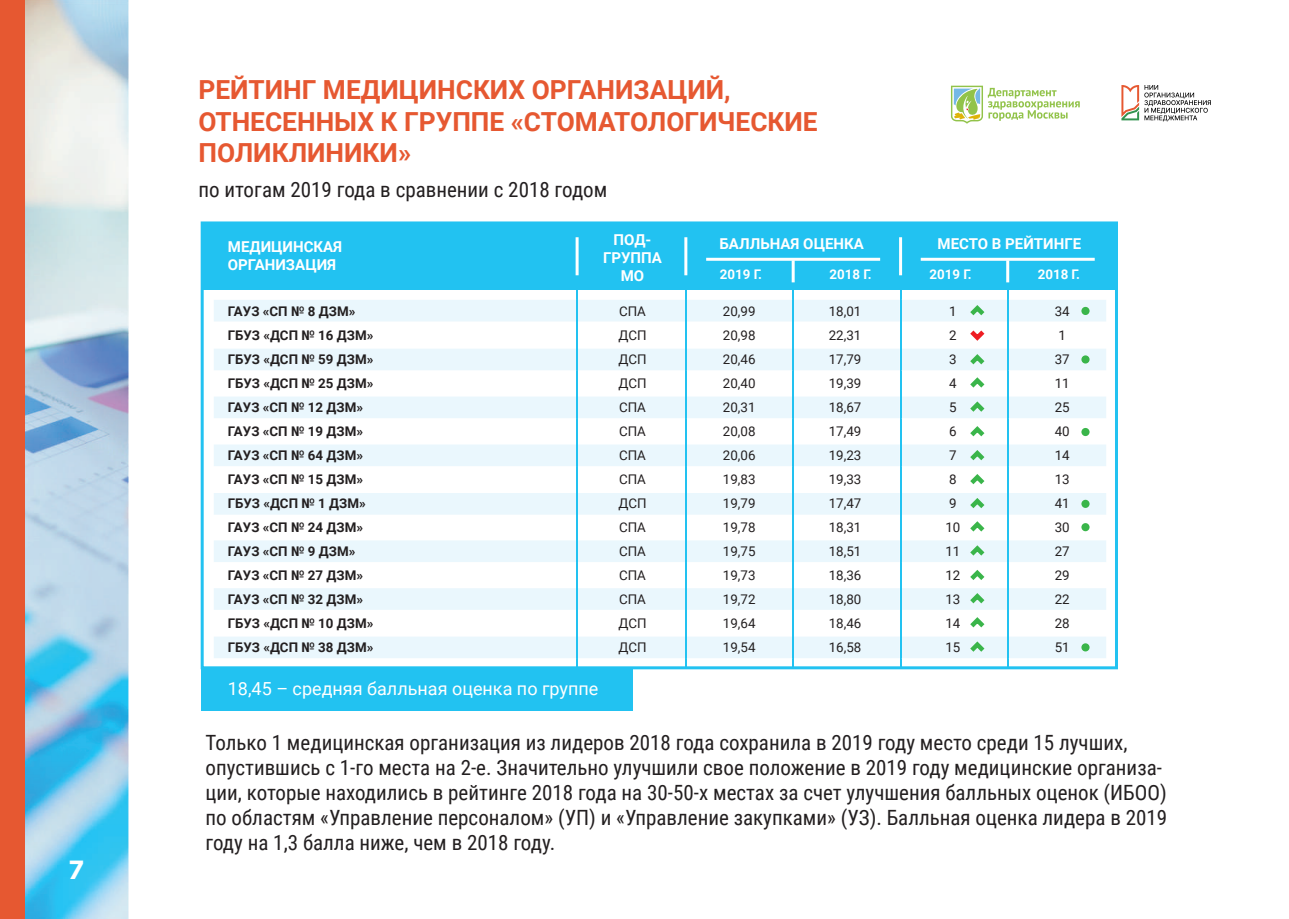
<style>
.page{position:relative;width:1289px;height:919px;background:#fff}
.page>*{position:absolute;margin:0;border:0;box-sizing:border-box;transform-origin:0 0}
.t1{font:700 26.25px/31.5px "Roboto";color:#e65831}
.t2{font:700 26.25px "Gotham Pro";color:#fff}
.t3{font:21px/25.2px "Roboto Condensed";color:#231f20}
.t4{font:18px "Roboto";color:#fff}
.t5{font:700 15px/18px "Roboto";color:#fff}
.t6{font:13.35px/24px "Roboto";color:#231f20;text-align:justify}
.t7{font:700 13.35px/24px "Roboto";color:#231f20}
.t8{font:700 13.35px "Roboto";color:#fff}
</style>
<div class="page">
<div style="left:201px;top:667px;width:431px;height:43px;background:#22c2f1"></div>
<img style="left:24px;top:0;width:105px;height:918px">
<div style="left:0;top:0;width:24px;height:918px;background:#e65831"></div>
<svg style="left:1121px;top:85px;width:89px;height:36px"></svg>
<svg style="left:951px;top:86px;width:128px;height:38px"></svg>
<div style="left:201px;top:221px;width:916px;height:448px;border:3px solid #22c2f1"></div>
<hr style="left:576px;top:273px;width:2px;height:394px;background:#22c2f1">
<hr style="left:685px;top:273px;width:1px;height:394px;background:#22c2f1">
<hr style="left:899px;top:259px;width:2px;height:408px;background:#22c2f1">
<hr style="left:792px;top:259px;width:2px;height:408px;background:#22c2f1">
<hr style="left:1007px;top:259px;width:1px;height:408px;background:#22c2f1">
<svg style="left:214px;top:300px;width:892px;height:358px"></svg>
<div style="left:1081px;top:428px;width:8px;height:8px;background:#3ab54a;border-radius:50%"></div>
<div style="left:1081px;top:307px;width:8px;height:8px;background:#3ab54a;border-radius:50%"></div>
<div style="left:1081px;top:355px;width:8px;height:8px;background:#3ab54a;border-radius:50%"></div>
<div style="left:1081px;top:643px;width:8px;height:8px;background:#3ab54a;border-radius:50%"></div>
<div style="left:1081px;top:523px;width:8px;height:8px;background:#3ab54a;border-radius:50%"></div>
<div style="left:1081px;top:499px;width:8px;height:9px;background:#3ab54a;border-radius:50%"></div>
<div style="left:203px;top:224px;width:913px;height:65px;background:#22c2f1"></div>
<hr style="left:575px;top:237px;width:3px;height:38px;background:#fff">
<hr style="left:684px;top:237px;width:3px;height:38px;background:#fff">
<hr style="left:899px;top:237px;width:3px;height:38px;background:#fff">
<hr style="left:791px;top:260px;width:3px;height:22px;background:#fff">
<hr style="left:1006px;top:260px;width:3px;height:22px;background:#fff">
<hr style="left:706px;top:258px;width:174px;height:3px;background:#fff">
<hr style="left:920px;top:258px;width:174px;height:3px;background:#fff">
<p class="t2" style="left:68px;top:854px;width:18px">7</p>
<p class="t1" style="left:198px;top:73px;width:621px">РЕЙТИНГ МЕДИЦИНСКИХ ОРГАНИЗАЦИЙ,<br>ОТНЕСЕННЫХ К ГРУППЕ «СТОМАТОЛОГИЧЕСКИЕ<br>ПОЛИКЛИНИКИ»</p>
<p class="t3" style="left:198px;top:176px;width:410px">по итогам 2019 года в сравнении с 2018 годом</p>
<p class="t5" style="left:228px;top:237px;width:116px">МЕДИЦИНСКАЯ<br>ОРГАНИЗАЦИЯ</p>
<p class="t5" style="left:603px;top:230px;width:60px;text-align:center">ПОД-<br>ГРУППА<br>МО</p>
<p class="t5" style="left:719px;top:234px;width:146px">БАЛЛЬНАЯ ОЦЕНКА</p>
<p class="t5" style="left:937px;top:234px;width:145px">МЕСТО В РЕЙТИНГЕ</p>
<p class="t8" style="left:719px;top:265px;width:44px">2019 Г.</p>
<p class="t8" style="left:829px;top:265px;width:44px">2018 Г.</p>
<p class="t8" style="left:929px;top:265px;width:44px">2019 Г.</p>
<p class="t8" style="left:1037px;top:265px;width:44px">2018 Г.</p>
<p class="t7" style="left:228px;top:298px;width:147px">ГАУЗ «СП № 8 ДЗМ»<br>ГБУЗ «ДСП № 16 ДЗМ»<br>ГБУЗ «ДСП № 59 ДЗМ»<br>ГБУЗ «ДСП № 25 ДЗМ»<br>ГАУЗ «СП № 12 ДЗМ»<br>ГАУЗ «СП № 19 ДЗМ»<br>ГАУЗ «СП № 64 ДЗМ»<br>ГАУЗ «СП № 15 ДЗМ»<br>ГБУЗ «ДСП № 1 ДЗМ»<br>ГАУЗ «СП № 24 ДЗМ»<br>ГАУЗ «СП № 9 ДЗМ»<br>ГАУЗ «СП № 27 ДЗМ»<br>ГАУЗ «СП № 32 ДЗМ»<br>ГБУЗ «ДСП № 10 ДЗМ»<br>ГБУЗ «ДСП № 38 ДЗМ»</p>
<p class="t6" style="left:618px;top:298px;width:30px">СПА ДСП ДСП ДСП СПА СПА СПА СПА ДСП СПА СПА СПА СПА ДСП ДСП</p>
<p class="t6" style="left:723px;top:298px;width:34px">20,99<br>20,98<br>20,46<br>20,40<br>20,31<br>20,08<br>20,06<br>19,83<br>19,79<br>19,78<br>19,75<br>19,73<br>19,72<br>19,64<br>19,54</p>
<p class="t6" style="left:828px;top:298px;width:34px">18,01<br>22,31<br>17,79<br>19,39<br>18,67<br>17,49<br>19,23<br>19,33<br>17,47<br>18,31<br>18,51<br>18,36<br>18,80<br>18,46<br>16,58</p>
<p class="t6" style="left:945px;top:298px;width:16px;text-align:left">1<br>2<br>3<br>4<br>5<br>6<br>7<br>8<br>9<br>10<br>11<br>12<br>13<br>14<br>15</p>
<p class="t6" style="left:1054px;top:298px;width:16px;text-align:left">34<br>1<br>37<br>11<br>25<br>40<br>14<br>13<br>41<br>30<br>27<br>29<br>22<br>28<br>51</p>
<p class="t4" style="left:228px;top:675px;width:372px">18,45 – средняя балльная оценка по группе</p>
<p class="t3" style="left:205px;top:728px;width:963px">Только 1 медицинская организация из лидеров 2018 года сохранила в 2019 году место среди 15 лучших, опустившись с 1-го места на 2-е. Значительно улучшили свое положение в 2019 году медицинские организа&shy;ции, которые находились в рейтинге 2018 года на 30-50-х местах за счет улучшения балльных оценок (ИБОО) по областям «Управление персоналом» (УП) и «Управление закупками» (УЗ). Балльная оценка лидера в 2019 году на 1,3 балла ниже, чем в 2018 году.</p>
</div>
